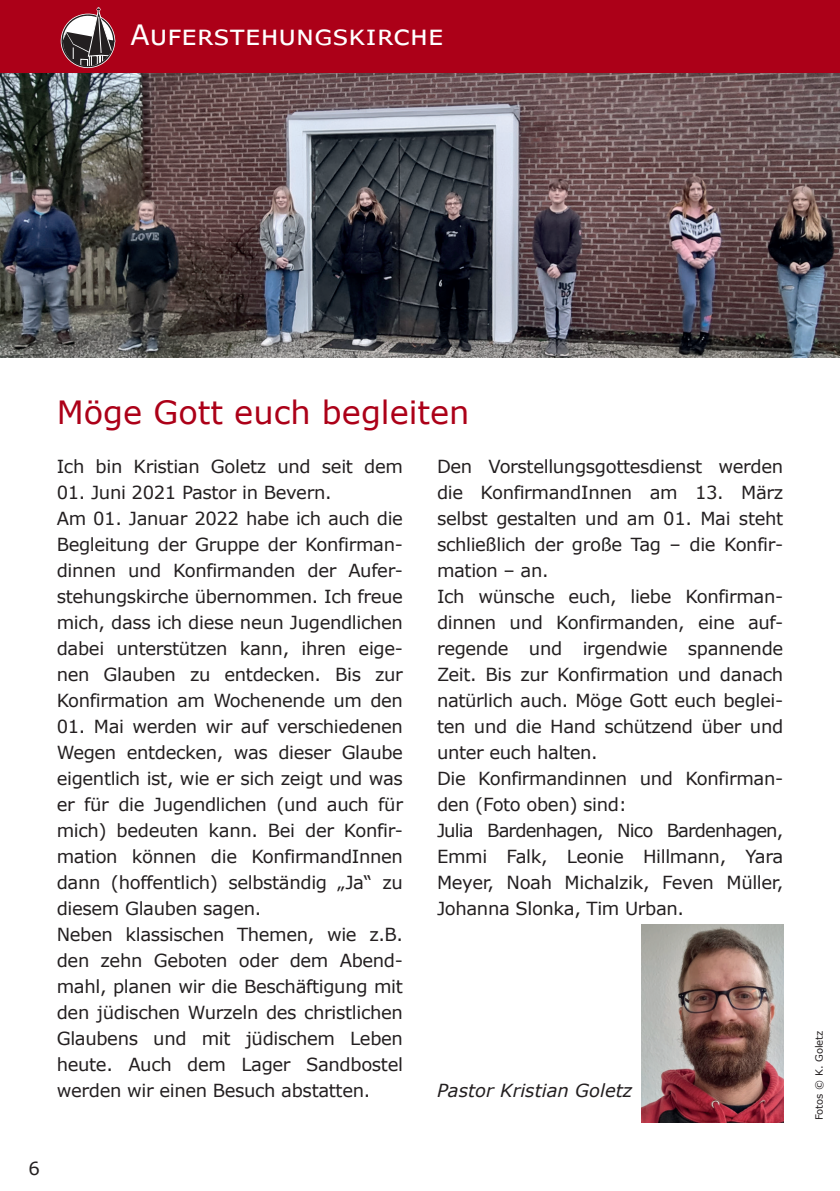
<style>
.page{position:relative;width:840px;height:1191px;background:#fff}
.page>*{position:absolute;margin:0;border:0;box-sizing:border-box;transform-origin:0 0}
.Überschrift_ROT{font:32px "Verdana";color:#ac0018}
.t1{font:28px "Verdana";color:#fff}
.Schaufensterformat{font:18px/26px "Verdana";letter-spacing:-.02em;color:#231f20;text-align:justify}
.Schaufensterformat-2{font:italic 18px "Verdana";color:#231f20}
.Foto{font:10px "Verdana";color:#231f20}
</style>
<div class="page">
<div style="left:0;top:0;width:839px;height:74px;background:#ac0018"></div>
<hr style="left:89px;top:55px;width:3px;height:14px;background:#231f20">
<hr style="left:100px;top:54px;width:3px;height:16px;background:#231f20">
<svg style="left:60px;top:7px;width:56px;height:61px"></svg>
<img style="left:641px;top:924px;width:141px;height:199px">
<img style="left:0;top:74px;width:839px;height:283px">
<h2 class="t1" style="left:130px;top:15px;width:314px">Auferstehungskirche</h2>
<p class="Überschrift_ROT" style="left:57px;top:391px;width:414px">Möge Gott euch begleiten</p>
<p class="Schaufensterformat" style="left:57px;top:453px;width:347px">Ich bin Kristian Goletz und seit dem</p>
<p class="Schaufensterformat" style="left:57px;top:479px;width:276px">01. Juni 2021 Pastor in Bevern.</p>
<p class="Schaufensterformat" style="left:57px;top:505px;width:347px">Am 01. Januar 2022 habe ich auch die Begleitung der Gruppe der Konfirman&shy;dinnen und Konfirmanden der Aufer&shy;stehungskirche übernommen. Ich freue mich, dass ich diese neun Jugendlichen dabei unterstützen kann, ihren eige&shy;nen Glauben zu entdecken. Bis zur Konfirmation am Wochenende um den</p>
<p class="Schaufensterformat" style="left:57px;top:713px;width:347px">01. Mai werden wir auf verschiedenen Wegen entdecken, was dieser Glaube eigentlich ist, wie er sich zeigt und was er für die Jugendlichen (und auch für mich) bedeuten kann. Bei der Konfir&shy;mation können die KonfirmandInnen dann (hoffentlich) selbständig „Ja“ zu diesem Glauben sagen.</p>
<p class="Schaufensterformat" style="left:57px;top:921px;width:347px">Neben klassischen Themen, wie z.B. den zehn Geboten oder dem Abend&shy;mahl, planen wir die Beschäftigung mit den jüdischen Wurzeln des christlichen Glaubens und mit jüdischem Leben heute. Auch dem Lager Sandbostel werden wir einen Besuch abstatten.</p>
<p class="Schaufensterformat" style="left:437px;top:453px;width:347px">Den Vorstellungsgottesdienst werden die KonfirmandInnen am 13. März selbst gestalten und am 01. Mai steht schließlich der große Tag – die Konfir&shy;mation – an.</p>
<p class="Schaufensterformat" style="left:437px;top:583px;width:347px">Ich wünsche euch, liebe Konfirman&shy;dinnen und Konfirmanden, eine auf&shy;regende und irgendwie spannende Zeit. Bis zur Konfirmation und danach natürlich auch. Möge Gott euch beglei&shy;ten und die Hand schützend über und unter euch halten.</p>
<p class="Schaufensterformat" style="left:437px;top:765px;width:347px">Die Konfirmandinnen und Konfirman&shy;den (Foto oben) sind:</p>
<p class="Schaufensterformat" style="left:437px;top:817px;width:347px">Julia Bardenhagen, Nico Bardenhagen, Emmi Falk, Leonie Hillmann, Yara Meyer, Noah Michalzik, Feven Müller, Johanna Slonka, Tim Urban.</p>
<p class="Schaufensterformat-2" style="left:437px;top:1078px;width:197px">Pastor Kristian Goletz</p>
<p class="Schaufensterformat" style="left:28px;top:1155px;width:13px">6</p>
<p class="Foto" style="left:812px;top:1120px;width:91px;rotate:-90deg">Fotos © K. Goletz</p>
</div>
